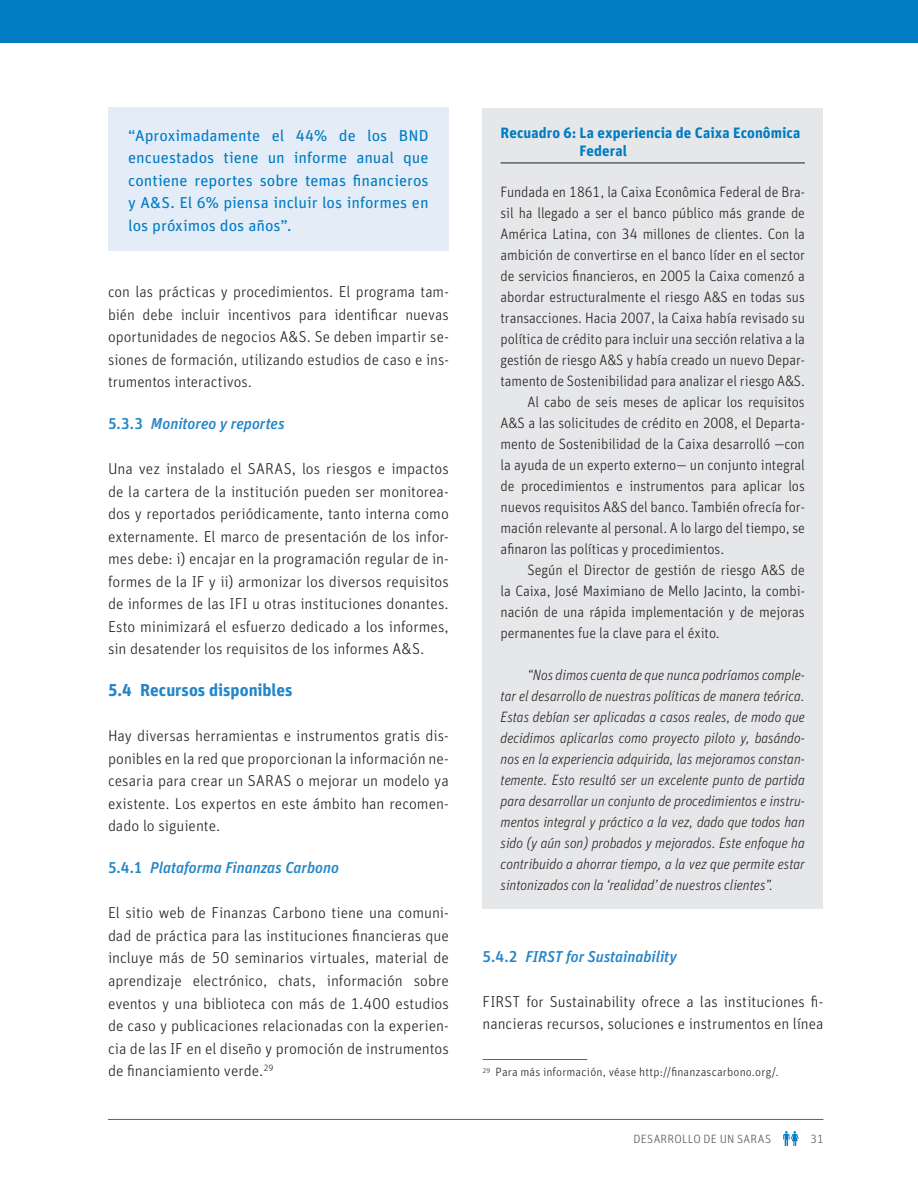
<style>
.page{position:relative;width:918px;height:1188px;background:#fff}
.page>*{position:absolute;margin:0;border:0;box-sizing:border-box;transform-origin:0 0}
.t1{font:17.25px "Unit Bold LF";color:#2585c6}
.t2{font:15.75px/22.5px "Unit Light LF";color:#231f20;text-align:justify}
.t3{font:15.75px/22.5px "Unit Regular LF";color:#007cc2;text-align:justify;scale:1.04 1}
.t4{font:15.75px "Unit Medium Italic LF";color:#2585c6}
.t5{font:15px/21px "Unit Light Italic LF";letter-spacing:-.005em;color:#231f20;text-align:justify;scale:.94 1}
.t6{font:15px "Unit Light LF";letter-spacing:-.005em;color:#231f20;scale:.96 1}
.t7{font:15px "Unit Light LF";letter-spacing:-.005em;color:#231f20;scale:.95 1}
.t8{font:15px/18px "Unit Bold LF";letter-spacing:.005em;color:#007cc2}
.t9{font:12px "Unit Light LF";letter-spacing:.015em;color:#231f20}
.t10{font:12px "Unit Light LF";letter-spacing:.02em;color:#57585a}
.s1{font-family:"Unit Medium LF"}
</style>
<div class="page">
<hr style="left:108px;top:1119px;width:716px;height:1px;background:#007cc2">
<div style="left:0;top:0;width:918px;height:43px;background:#007cc2"></div>
<svg style="left:783px;top:1131px;width:16px;height:15px"></svg>
<div style="left:108px;top:108px;width:341px;height:143px;background:#e4ecf7"></div>
<div style="left:483px;top:108px;width:340px;height:800px;background:#e6e7e9"></div>
<hr style="left:501px;top:163px;width:304px;height:1px;background:#231f20">
<hr style="left:483px;top:1059px;width:104px;height:1px;background:#007cc2">
<p class="t3" style="left:128px;top:124px;width:290px">“Aproximadamente el 44% de los BND encuestados tiene un informe anual que contiene reportes sobre temas financieros y A&amp;S. El 6% piensa incluir los informes en los próximos dos años”.</p>
<p class="t8" style="left:579px;top:124px;width:222px;text-indent:-79px">Recuadro 6: La experiencia de Caixa Econômica<br>Federal</p>
<p class="t7" style="left:501px;top:183px;width:322px">Fundada en 1861, la Caixa Econômica Federal de Bra-</p>
<p class="t7" style="left:501px;top:204px;width:322px">sil ha llegado a ser el banco público más grande de</p>
<p class="t7" style="left:501px;top:225px;width:322px">América Latina, con 34 millones de clientes. Con la</p>
<p class="t7" style="left:501px;top:246px;width:322px">ambición de convertirse en el banco líder en el sector</p>
<p class="t7" style="left:501px;top:267px;width:322px">de servicios financieros, en 2005 la Caixa comenzó a</p>
<p class="t7" style="left:501px;top:288px;width:322px">abordar estructuralmente el riesgo A&amp;S en todas sus</p>
<p class="t7" style="left:501px;top:309px;width:322px">transacciones. Hacia 2007, la Caixa había revisado su</p>
<p class="t7" style="left:501px;top:330px;width:322px">política de crédito para incluir una sección relativa a la</p>
<p class="t7" style="left:501px;top:351px;width:322px">gestión de riesgo A&amp;S y había creado un nuevo Depar-</p>
<p class="t7" style="left:501px;top:372px;width:322px">tamento de Sostenibilidad para analizar el riesgo A&amp;S.</p>
<p class="t6" style="left:528px;top:393px;width:290px">Al cabo de seis meses de aplicar los requisitos</p>
<p class="t6" style="left:501px;top:414px;width:318px">A&amp;S a las solicitudes de crédito en 2008, el Departa-</p>
<p class="t6" style="left:501px;top:435px;width:318px">mento de Sostenibilidad de la Caixa desarrolló —con</p>
<p class="t6" style="left:501px;top:456px;width:318px">la ayuda de un experto externo— un conjunto integral</p>
<p class="t6" style="left:501px;top:477px;width:318px">de procedimientos e instrumentos para aplicar los</p>
<p class="t6" style="left:501px;top:498px;width:318px">nuevos requisitos A&amp;S del banco. También ofrecía for-</p>
<p class="t6" style="left:501px;top:519px;width:318px">mación relevante al personal. A lo largo del tiempo, se</p>
<p class="t6" style="left:501px;top:540px;width:234px">afinaron las políticas y procedimientos.</p>
<p class="t6" style="left:528px;top:561px;width:290px">Según el Director de gestión de riesgo A&amp;S de</p>
<p class="t6" style="left:501px;top:582px;width:318px">la Caixa, José Maximiano de Mello Jacinto, la combi-</p>
<p class="t6" style="left:501px;top:603px;width:318px">nación de una rápida implementación y de mejoras</p>
<p class="t6" style="left:501px;top:624px;width:230px">permanentes fue la clave para el éxito.</p>
<p class="t5" style="left:501px;top:664px;width:325px;text-indent:27px">“Nos dimos cuenta de que nunca podríamos comple&shy;tar el desarrollo de nuestras políticas de manera teórica.<br>Estas debían ser aplicadas a casos reales, de modo que decidimos aplicarlas como proyecto piloto y, basándo&shy;nos en la experiencia adquirida, las mejoramos constan&shy;temente. Esto resultó ser un excelente punto de partida para desarrollar un conjunto de procedimientos e instru&shy;mentos integral y práctico a la vez, dado que todos han sido (y aún son) probados y mejorados. Este enfoque ha contribuido a ahorrar tiempo, a la vez que permite estar sintonizados con la ‘realidad’ de nuestros clientes”.</p>
<p class="t2" style="left:108px;top:280px;width:342px">con las prácticas y procedimientos. El programa tam&shy;bién debe incluir incentivos para identificar nuevas oportunidades de negocios A&amp;S. Se deben impartir se&shy;siones de formación, utilizando estudios de caso e ins&shy;trumentos interactivos.</p>
<p class="t4" style="left:108px;top:414px;width:178px"><span class="s1">5.3.3</span> Monitoreo y reportes</p>
<p class="t2" style="left:108px;top:457px;width:342px">Una vez instalado el SARAS, los riesgos e impactos de la cartera de la institución pueden ser monitorea&shy;dos y reportados periódicamente, tanto interna como externamente. El marco de presentación de los infor&shy;mes debe: i) encajar en la programación regular de in&shy;formes de la IF y ii) armonizar los diversos requisitos de informes de las IFI u otras instituciones donantes.<br>Esto minimizará el esfuerzo dedicado a los informes, sin desatender los requisitos de los informes A&amp;S.</p>
<p class="t1" style="left:108px;top:680px;width:186px">5.4 Recursos disponibles</p>
<p class="t2" style="left:108px;top:724px;width:342px">Hay diversas herramientas e instrumentos gratis dis&shy;ponibles en la red que proporcionan la información ne&shy;cesaria para crear un SARAS o mejorar un modelo ya existente. Los expertos en este ámbito han recomen&shy;dado lo siguiente.</p>
<p class="t4" style="left:108px;top:858px;width:233px"><span class="s1">5.4.1</span> Plataforma Finanzas Carbono</p>
<p class="t2" style="left:108px;top:901px;width:342px">El sitio web de Finanzas Carbono tiene una comuni&shy;dad de práctica para las instituciones financieras que incluye más de 50 seminarios virtuales, material de aprendizaje electrónico, chats, información sobre eventos y una biblioteca con más de 1.400 estudios de caso y publicaciones relacionadas con la experien&shy;cia de las IF en el diseño y promoción de instrumentos de financiamiento verde.<sup>29</sup></p>
<p class="t4" style="left:483px;top:946px;width:196px"><span class="s1">5.4.2</span> FIRST for Sustainability</p>
<p class="t2" style="left:483px;top:989px;width:342px">FIRST for Sustainability ofrece a las instituciones fi&shy;nancieras recursos, soluciones e instrumentos en línea</p>
<p class="t9" style="left:483px;top:1065px;width:297px"><sup>29</sup> Para más información, véase http://finanzascarbono.org/.</p>
<p class="t10" style="left:634px;top:1132px;width:15px">Desarrollo</p>
<p class="t10" style="left:704px;top:1132px;width:69px">de un SARAS</p>
<p class="t10" style="left:811px;top:1132px;width:14px">31</p>
</div>
